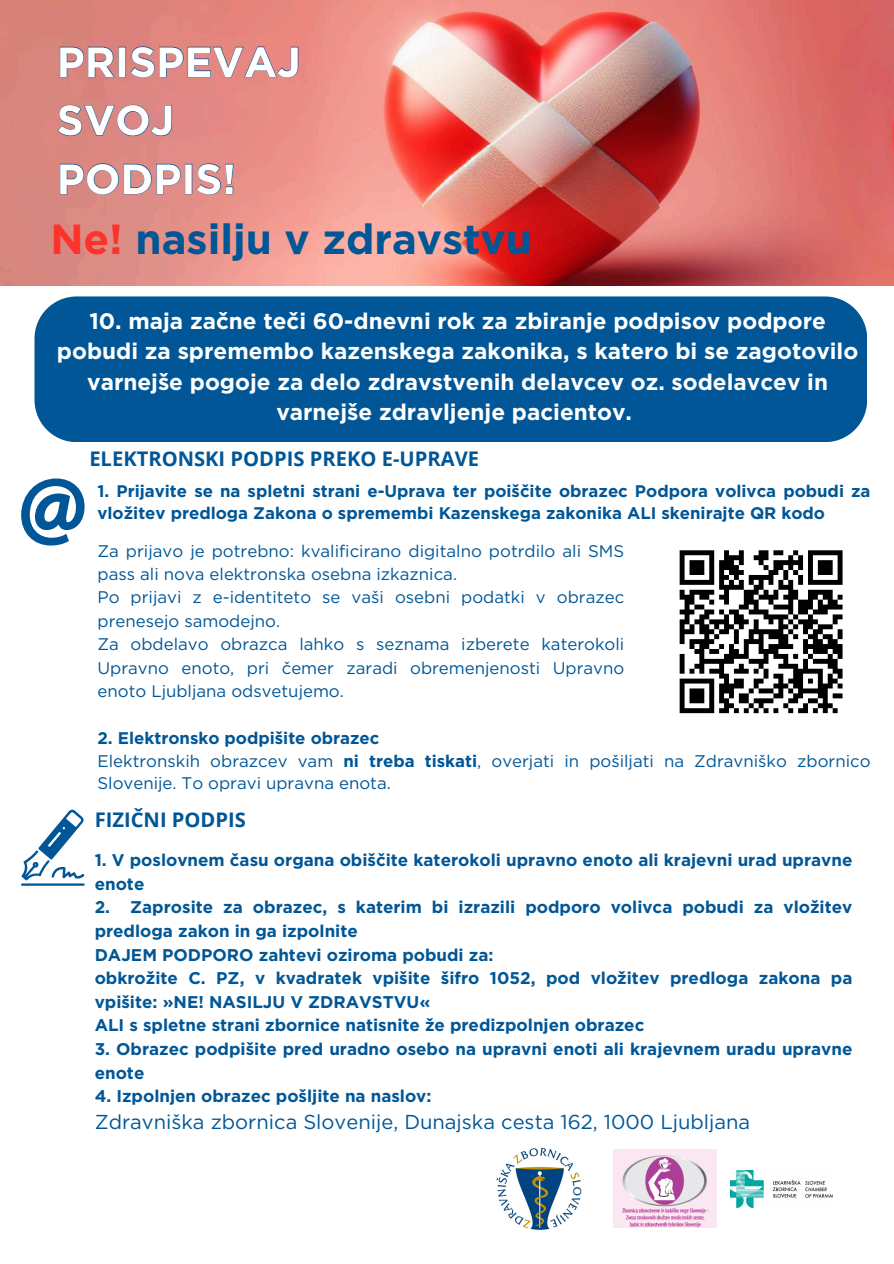
<style>
.page{position:relative;width:894px;height:1264px;background:#fff}
.page>*{position:absolute;margin:0;border:0;box-sizing:border-box;transform-origin:0 0}
.t1{font:700 42px "Gotham";color:#005696}
.t2{font:700 42px/58.5px "Gotham";color:#fff}
.t3{font:700 22.5px/30.3px "Gotham";color:#fff;text-align:center}
.t4{font:20.1px "Gotham";color:#005696}
.t5{font:700 20.1px "Open Sans";color:#005696}
.t6{font:700 16.95px/23.7px "Gotham";color:#005696}
.t7{font:16.8px/23.4px "Gotham";color:#005696}
.t8{font:700 16.8px/22.5px "Gotham";color:#005696}
.s1{color:#fd322b}
.s2{font-weight:700}
</style>
<div class="page">
<div style="left:34px;top:296px;width:832px;height:146px;background:#005696;border-radius:42px"></div>
<svg style="left:21px;top:478px;width:63px;height:67px"></svg>
<img style="left:0;top:0;width:893px;height:286px">
<svg style="left:679px;top:550px;width:164px;height:164px"></svg>
<hr style="left:21px;top:883px;width:64px;height:2px;background:#005696">
<svg style="left:21px;top:809px;width:63px;height:71px"></svg>
<img style="left:613px;top:1149px;width:103px;height:78px">
<img style="left:730px;top:1170px;width:101px;height:37px">
<img style="left:57px;top:0;width:836px;height:213px">
<img style="left:496px;top:1147px;width:86px;height:83px">
<p class="t2" style="left:57px;top:32px;width:245px">PRISPEVAJ<br>SVOJ<br>PODPIS!</p>
<p class="t1" style="left:50px;top:213px;width:483px"><span class="s1">Ne!</span> nasilju v zdravstvu</p>
<p class="t3" style="left:57px;top:305px;width:802px">10. maja začne teči 60-dnevni rok za zbiranje podpisov podpore pobudi za spremembo kazenskega zakonika, s katero bi se zagotovilo varnejše pogoje za delo zdravstvenih delavcev oz. sodelavcev in varnejše zdravljenje pacientov.</p>
<p class="t5" style="left:89px;top:444px;width:391px">ELEKTRONSKI PODPIS PREKO E-UPRAVE</p>
<h1 class="t8" style="left:97px;top:479px;width:774px">1. Prijavite se na spletni strani e-Uprava ter poiščite obrazec Podpora volivca pobudi za vložitev predloga Zakona o spremembi Kazenskega zakonika ALI skenirajte QR kodo</h1>
<p class="t7" style="left:97px;top:538px;width:528px">Za prijavo je potrebno: kvalificirano digitalno potrdilo ali SMS pass ali nova elektronska osebna izkaznica.</p>
<p class="t7" style="left:97px;top:585px;width:528px">Po prijavi z e-identiteto se vaši osebni podatki v obrazec prenesejo samodejno.</p>
<p class="t7" style="left:97px;top:632px;width:528px;text-align:justify">Za obdelavo obrazca lahko s seznama izberete katerokoli Upravno enoto, pri čemer zaradi obremenjenosti Upravno enoto Ljubljana odsvetujemo.</p>
<h3 class="t8" style="left:97px;top:727px;width:283px">2. Elektronsko podpišite obrazec</h3>
<h2 class="t7" style="left:97px;top:749px;width:774px;line-height:22.5px">Elektronskih obrazcev vam <span class="s2">ni treba tiskati</span>, overjati in pošiljati na Zdravniško zbornico<br>Slovenije. To opravi upravna enota.</h2>
<p class="t5" style="left:95px;top:805px;width:153px">FIZIČNI PODPIS</p>
<p class="t6" style="left:95px;top:848px;width:759px">1. V poslovnem času organa obiščite katerokoli upravno enoto ali krajevni urad upravne enote</p>
<p class="t6" style="left:95px;top:895px;width:759px">2. Zaprosite za obrazec, s katerim bi izrazili podporo volivca pobudi za vložitev predloga zakon in ga izpolnite</p>
<p class="t6" style="left:95px;top:942px;width:400px">DAJEM PODPORO zahtevi oziroma pobudi za:</p>
<h6 class="t6" style="left:95px;top:966px;width:759px">obkrožite C. PZ, v kvadratek vpišite šifro 1052, pod vložitev predloga zakona pa vpišite: »NE! NASILJU V ZDRAVSTVU«</h6>
<p class="t6" style="left:95px;top:1013px;width:551px">ALI s spletne strani zbornice natisnite že predizpolnjen obrazec</p>
<p class="t6" style="left:95px;top:1037px;width:759px">3. Obrazec podpišite pred uradno osebo na upravni enoti ali krajevnem uradu upravne enote</p>
<p class="t6" style="left:95px;top:1084px;width:338px">4. Izpolnjen obrazec pošljite na naslov:</p>
<h5 class="t4" style="left:95px;top:1110px;width:657px">Zdravniška zbornica Slovenije, Dunajska cesta 162, 1000 Ljubljana</h5>
</div>
